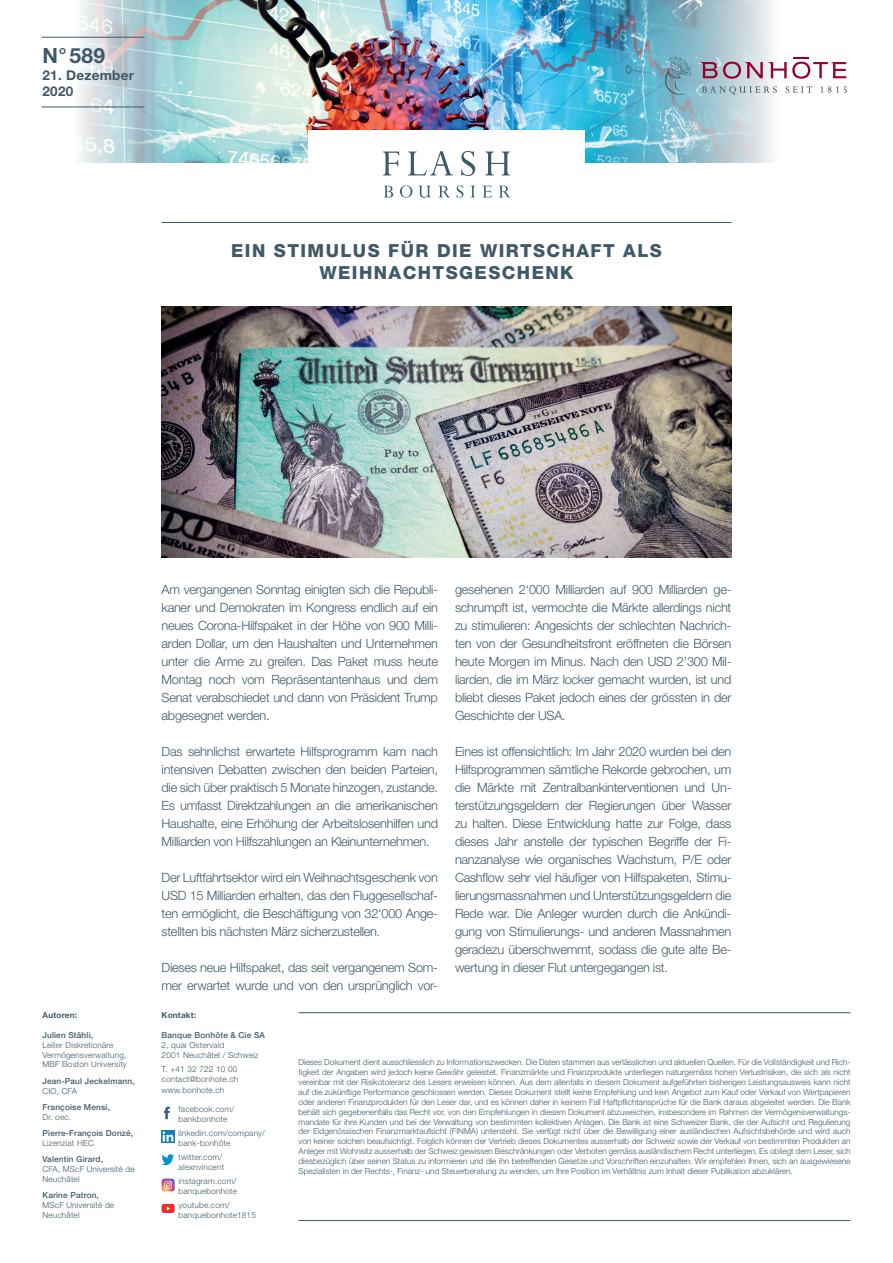
<style>
.page{position:relative;width:893px;height:1263px;background:#fff}
.page>*{position:absolute;margin:0;border:0;box-sizing:border-box;transform-origin:0 0}
.t1{font:700 21px "Helvetica Neue LT Std";color:#405968}
.t2{font:800 18px/21.6px "Helvetica Neue LT Std";letter-spacing:.08em;color:#405968;text-align:center}
.t3{font:700 13.5px/16.2px "Helvetica Neue LT Std";letter-spacing:.02em;color:#405968}
.t4{font:300 12.75px/18px "Helvetica Neue LT Std";letter-spacing:-.02em;color:#405968;text-align:justify}
.t5{font:300 8.25px/9.9px "Helvetica Neue LT Std";letter-spacing:.02em;color:#405968}
.t6{font:500 8.25px "Helvetica Neue LT Std";letter-spacing:.02em;color:#405968}
.t7{font:700 8.25px "Helvetica Neue LT Std";letter-spacing:.02em;color:#405968}
</style>
<div class="page">
<hr style="left:298px;top:1012px;width:552px;height:1px;background:#405968">
<hr style="left:298px;top:1220px;width:552px;height:1px;background:#405968">
<svg style="left:164px;top:1107px;width:6px;height:12px"></svg>
<svg style="left:162px;top:1154px;width:12px;height:11px"></svg>
<svg style="left:161px;top:1130px;width:13px;height:13px"></svg>
<svg style="left:162px;top:1178px;width:13px;height:13px"></svg>
<svg style="left:162px;top:1204px;width:13px;height:9px"></svg>
<hr style="left:162px;top:222px;width:569px;height:1px;background:#405968">
<img style="left:290px;top:0;width:139px;height:162px">
<svg style="left:41px;top:0;width:249px;height:163px"></svg>
<hr style="left:42px;top:107px;width:103px;height:1px;background:#405968">
<hr style="left:42px;top:37px;width:103px;height:1px;background:#405968">
<div style="left:308px;top:131px;width:277px;height:36px;background:#fff"></div>
<svg style="left:383px;top:152px;width:16px;height:23px"></svg>
<svg style="left:408px;top:151px;width:45px;height:24px"></svg>
<svg style="left:461px;top:168px;width:14px;height:8px"></svg>
<svg style="left:485px;top:168px;width:25px;height:7px"></svg>
<svg style="left:384px;top:186px;width:9px;height:11px"></svg>
<svg style="left:400px;top:185px;width:12px;height:13px"></svg>
<svg style="left:419px;top:186px;width:12px;height:12px"></svg>
<svg style="left:439px;top:186px;width:10px;height:11px"></svg>
<svg style="left:457px;top:185px;width:6px;height:13px"></svg>
<svg style="left:471px;top:186px;width:4px;height:11px"></svg>
<svg style="left:483px;top:186px;width:9px;height:11px"></svg>
<svg style="left:499px;top:186px;width:11px;height:11px"></svg>
<img style="left:429px;top:0;width:418px;height:168px">
<svg style="left:701px;top:58px;width:145px;height:21px"></svg>
<svg style="left:702px;top:86px;width:75px;height:9px"></svg>
<svg style="left:786px;top:86px;width:26px;height:7px"></svg>
<svg style="left:821px;top:86px;width:26px;height:7px"></svg>
<svg style="left:661px;top:57px;width:30px;height:39px"></svg>
<img style="left:162px;top:306px;width:569px;height:252px">
<h1 class="t1" style="left:43px;top:43px;width:64px">N°589</h1>
<h3 class="t3" style="left:43px;top:66px;width:93px">21. Dezember<br>2020</h3>
<h2 class="t2" style="left:231px;top:240px;width:432px">EIN STIMULUS FÜR DIE WIRTSCHAFT ALS<br>WEIHNACHTSGESCHENK</h2>
<p class="t7" style="left:43px;top:1010px;width:36px">Autoren:</p>
<p class="t6" style="left:43px;top:1030px;width:52px">Julien Stähli,</p>
<p class="t5" style="left:43px;top:1040px;width:86px">Leiter Diskretionäre<br>Vermögensverwaltung,<br>MBF Boston University</p>
<p class="t6" style="left:43px;top:1076px;width:94px">Jean-Paul Jeckelmann,</p>
<p class="t5" style="left:43px;top:1085px;width:36px">CIO, CFA</p>
<p class="t6" style="left:43px;top:1102px;width:69px">Françoise Mensi,</p>
<p class="t5" style="left:43px;top:1112px;width:30px">Dr. oec.</p>
<p class="t6" style="left:43px;top:1128px;width:92px">Pierre-François Donzé,</p>
<p class="t5" style="left:43px;top:1138px;width:53px">Lizenziat HEC</p>
<p class="t6" style="left:43px;top:1154px;width:62px">Valentin Girard,</p>
<p class="t5" style="left:43px;top:1164px;width:94px">CFA, MScF Université de<br>Neuchâtel</p>
<p class="t6" style="left:43px;top:1190px;width:58px">Karine Patron,</p>
<p class="t5" style="left:43px;top:1200px;width:73px">MScF Université de<br>Neuchâtel</p>
<p class="t4" style="left:162px;top:580px;width:278px">Am vergangenen Sonntag einigten sich die Republi&shy;kaner und Demokraten im Kongress endlich auf ein neues Corona-Hilfspaket in der Höhe von 900 Milli&shy;arden Dollar, um den Haushalten und Unternehmen unter die Arme zu greifen. Das Paket muss heute Montag noch vom Repräsentantenhaus und dem Senat verabschiedet und dann von Präsident Trump abgesegnet werden.</p>
<p class="t4" style="left:162px;top:742px;width:278px">Das sehnlichst erwartete Hilfsprogramm kam nach intensiven Debatten zwischen den beiden Parteien, die sich über praktisch 5 Monate hinzogen, zustande.<br>Es umfasst Direktzahlungen an die amerikanischen Haushalte, eine Erhöhung der Arbeitslosenhilfen und Milliarden von Hilfszahlungen an Kleinunternehmen.</p>
<h3 class="t4" style="left:162px;top:868px;width:278px">Der Luftfahrtsektor wird ein Weihnachtsgeschenk von USD 15 Milliarden erhalten, das den Fluggesellschaf&shy;ten ermöglicht, die Beschäftigung von 32‘000 Ange&shy;stellten bis nächsten März sicherzustellen.</h3>
<h3 class="t4" style="left:162px;top:958px;width:278px">Dieses neue Hilfspaket, das seit vergangenem Som&shy;mer erwartet wurde und von den ursprünglich vor-</h3>
<p class="t4" style="left:455px;top:580px;width:278px">gesehenen 2‘000 Milliarden auf 900 Milliarden ge&shy;schrumpft ist, vermochte die Märkte allerdings nicht zu stimulieren: Angesichts der schlechten Nachrich&shy;ten von der Gesundheitsfront eröffneten die Börsen heute Morgen im Minus. Nach den USD 2’300 Mil&shy;liarden, die im März locker gemacht wurden, ist und bliebt dieses Paket jedoch eines der grössten in der Geschichte der USA.</p>
<p class="t4" style="left:455px;top:742px;width:278px">Eines ist offensichtlich: Im Jahr 2020 wurden bei den Hilfsprogrammen sämtliche Rekorde gebrochen, um die Märkte mit Zentralbankinterventionen und Un&shy;terstützungsgeldern der Regierungen über Wasser zu halten. Diese Entwicklung hatte zur Folge, dass dieses Jahr anstelle der typischen Begriffe der Fi&shy;nanzanalyse wie organisches Wachstum, P/E oder Cashflow sehr viel häufiger von Hilfspaketen, Stimu&shy;lierungsmassnahmen und Unterstützungsgeldern die Rede war. Die Anleger wurden durch die Ankündi&shy;gung von Stimulierungs- und anderen Massnahmen geradezu überschwemmt, sodass die gute alte Be&shy;wertung in dieser Flut untergegangen ist.</p>
<p class="t7" style="left:162px;top:1010px;width:36px">Kontakt:</p>
<p class="t6" style="left:162px;top:1030px;width:105px">Banque Bonhôte &amp; Cie SA</p>
<p class="t5" style="left:162px;top:1040px;width:99px">2, quai Ostervald<br>2001 Neuchâtel / Schweiz</p>
<p class="t5" style="left:162px;top:1064px;width:78px">T. +41 32 722 10 00 contact@bonhote.ch</p>
<p class="t5" style="left:162px;top:1085px;width:64px">www.bonhote.ch</p>
<p class="t5" style="left:179px;top:1104px;width:57px">facebook.com/ bankbonhote</p>
<p class="t5" style="left:179px;top:1128px;width:88px">linkedin.com/company/ bank-bonhôte</p>
<p class="t5" style="left:179px;top:1152px;width:47px">twitter.com/ alexnvincent</p>
<p class="t5" style="left:179px;top:1176px;width:60px">instagram.com/ banquebonhote</p>
<p class="t5" style="left:179px;top:1200px;width:79px">youtube.com/ banquebonhote1815</p>
<p class="t5" style="left:298px;top:1057px;width:554px;text-align:justify">Dieses Dokument dient ausschliesslich zu Informationszwecken. Die Daten stammen aus verlässlichen und aktuellen Quellen. Für die Vollständigkeit und Rich&shy;tigkeit der Angaben wird jedoch keine Gewähr geleistet. Finanzmärkte und Finanzprodukte unterliegen naturgemäss hohen Verlustrisiken, die sich als nicht vereinbar mit der Risikotoleranz des Lesers erweisen können. Aus dem allenfalls in diesem Dokument aufgeführten bisherigen Leistungsausweis kann nicht auf die zukünftige Performance geschlossen werden. Dieses Dokument stellt keine Empfehlung und kein Angebot zum Kauf oder Verkauf von Wertpapieren oder anderen Finanzprodukten für den Leser dar, und es können daher in keinem Fall Haftpflichtansprüche für die Bank daraus abgeleitet werden. Die Bank behält sich gegebenenfalls das Recht vor, von den Empfehlungen in diesem Dokument abzuweichen, insbesondere im Rahmen der Vermögensverwaltungs&shy;mandate für ihre Kunden und bei der Verwaltung von bestimmten kollektiven Anlagen. Die Bank ist eine Schweizer Bank, die der Aufsicht und Regulierung der Eidgenössischen Finanzmarktaufsicht (FINMA) untersteht. Sie verfügt nicht über die Bewilligung einer ausländischen Aufsichtsbehörde und wird auch von keiner solchen beaufsichtigt. Folglich können der Vertrieb dieses Dokumentes ausserhalb der Schweiz sowie der Verkauf von bestimmten Produkten an Anleger mit Wohnsitz ausserhalb der Schweiz gewissen Beschränkungen oder Verboten gemäss ausländischem Recht unterliegen. Es obliegt dem Leser, sich diesbezüglich über seinen Status zu informieren und die ihn betreffenden Gesetze und Vorschriften einzuhalten. Wir empfehlen Ihnen, sich an ausgewiesene Spezialisten in der Rechts-, Finanz- und Steuerberatung zu wenden, um Ihre Position im Verhältnis zum Inhalt dieser Publikation abzuklären.</p>
</div>
